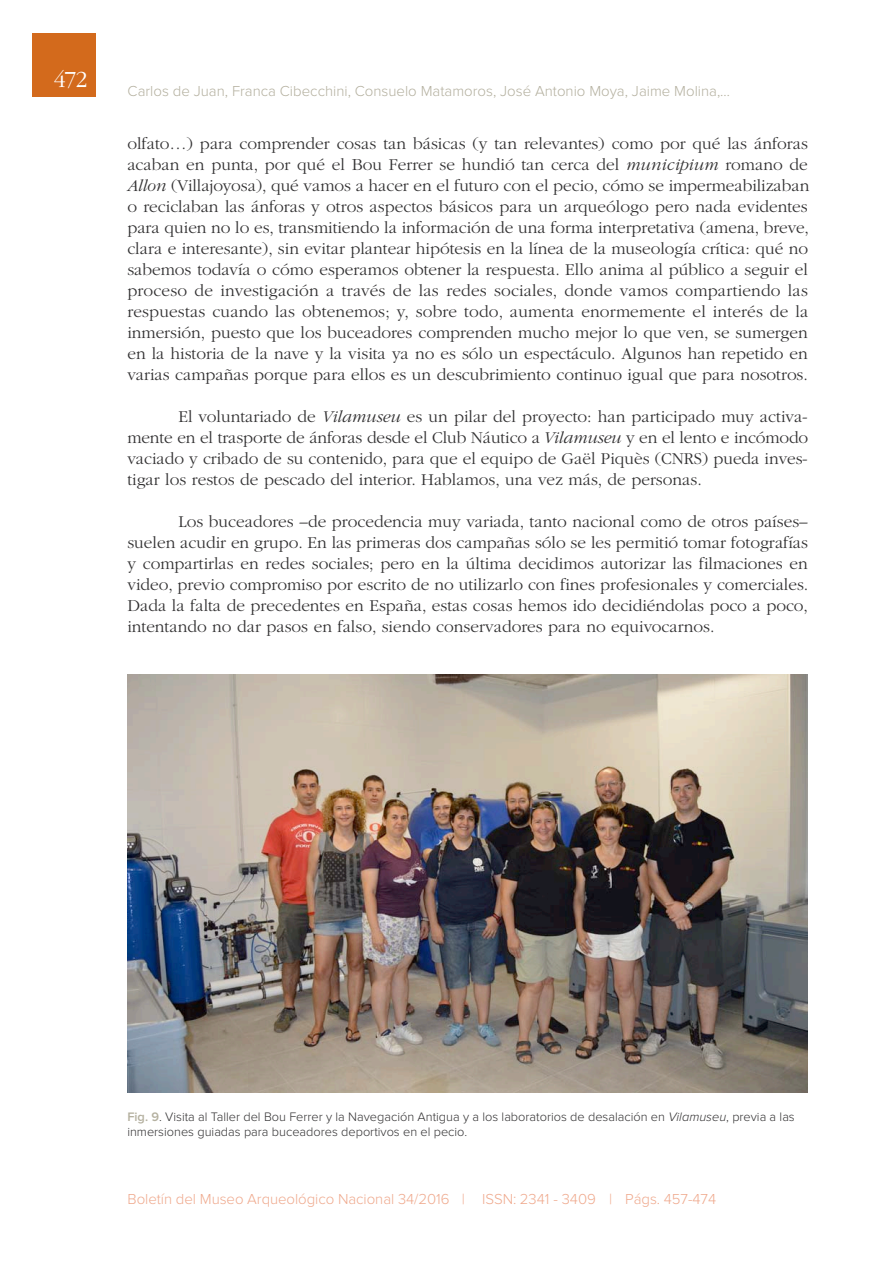
<style>
.page{position:relative;width:893px;height:1263px;background:#fff}
.page>*{position:absolute;margin:0;border:0;box-sizing:border-box;transform-origin:0 0}
.t1{font:300 24px "ITC Garamond Std";color:#fff}
.t2{font:300 17.25px/21px "ITC Garamond Std";color:#323132;text-align:justify}
.t3{font:300 15px "Proxima Nova";color:#b4b09f}
.t4{font:300 15px "Proxima Nova";letter-spacing:-.005em;color:#efa98d}
.t5{font:300 12.75px/15.8px "Proxima Nova";color:#323132}
.s1{font-style:italic}
.s2{font-weight:600;color:#b4b09f}
</style>
<div class="page">
<div style="left:32px;top:33px;width:64px;height:64px;background:#d36a1c"></div>
<img style="left:127px;top:675px;width:680px;height:417px">
<h1 class="t1" style="left:54px;top:70px;width:35px">472</h1>
<p class="t3" style="left:128px;top:85px;width:604px">Carlos de Juan, Franca Cibecchini, Consuelo Matamoros, José Antonio Moya, Jaime Molina,…</p>
<p class="t2" style="left:127px;top:135px;width:683px">olfato…) para comprender cosas tan básicas (y tan relevantes) como por qué las ánforas acaban en punta, por qué el Bou Ferrer se hundió tan cerca del <span class="s1">municipium</span> romano de <span class="s1">Allon</span> (Villajoyosa), qué vamos a hacer en el futuro con el pecio, cómo se impermeabilizaban o reciclaban las ánforas y otros aspectos básicos para un arqueólogo pero nada evidentes para quien no lo es, transmitiendo la información de una forma interpretativa (amena, breve, clara e interesante), sin evitar plantear hipótesis en la línea de la museología crítica: qué no sabemos todavía o cómo esperamos obtener la respuesta. Ello anima al público a seguir el proceso de investigación a través de las redes sociales, donde vamos compartiendo las respuestas cuando las obtenemos; y, sobre todo, aumenta enormemente el interés de la inmersión, puesto que los buceadores comprenden mucho mejor lo que ven, se sumergen en la historia de la nave y la visita ya no es sólo un espectáculo. Algunos han repetido en varias campañas porque para ellos es un descubrimiento continuo igual que para nosotros.</p>
<p class="t2" style="left:127px;top:408px;width:682px;text-indent:51px">El voluntariado de <span class="s1">Vilamuseu</span> es un pilar del proyecto: han participado muy activa&shy;mente en el trasporte de ánforas desde el Club Náutico a <span class="s1">Vilamuseu</span> y en el lento e incómodo vaciado y cribado de su contenido, para que el equipo de Gaël Piquès (CNRS) pueda inves&shy;tigar los restos de pescado del interior. Hablamos, una vez más, de personas.</p>
<p class="t2" style="left:127px;top:513px;width:682px;text-indent:51px">Los buceadores –de procedencia muy variada, tanto nacional como de otros países– suelen acudir en grupo. En las primeras dos campañas sólo se les permitió tomar fotografías y compartirlas en redes sociales; pero en la última decidimos autorizar las filmaciones en video, previo compromiso por escrito de no utilizarlo con fines profesionales y comerciales.<br>Dada la falta de precedentes en España, estas cosas hemos ido decidiéndolas poco a poco, intentando no dar pasos en falso, siendo conservadores para no equivocarnos.</p>
<p class="t5" style="left:127px;top:1109px;width:669px"><span class="s2">Fig. 9</span>. Visita al Taller del Bou Ferrer y la Navegación Antigua y a los laboratorios de desalación en <span class="s1">Vilamuseu</span>, previa a las inmersiones guiadas para buceadores deportivos en el pecio.</p>
<p class="t4" style="left:128px;top:1193px;width:590px">Boletín del Museo Arqueológico Nacional 34/2016 | ISSN: 2341 - 3409 | Págs. 457-474</p>
</div>
